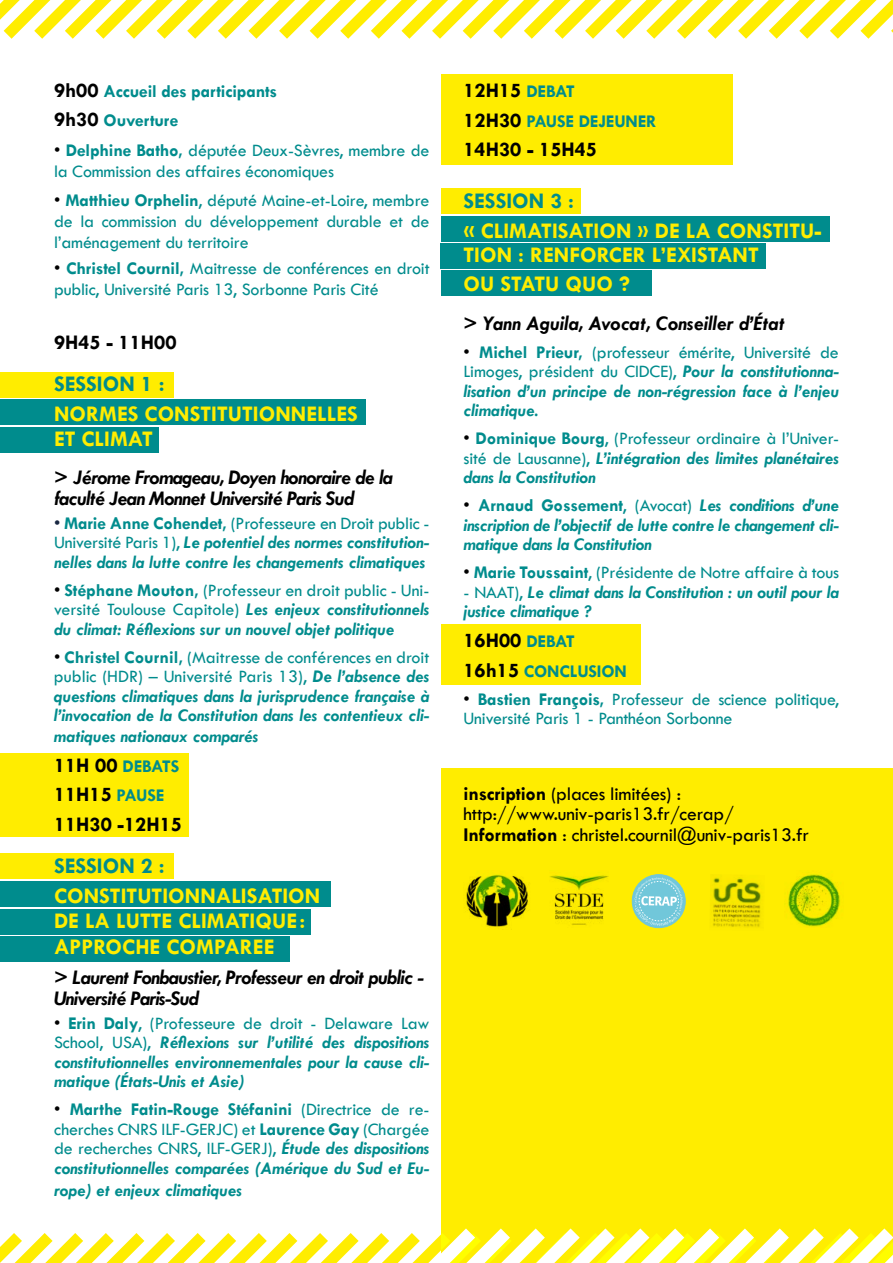
<style>
.page{position:relative;width:893px;height:1263px;background:#fff}
.page>*{position:absolute;margin:0;border:0;box-sizing:border-box;transform-origin:0 0}
.t1{font:700 22.5px/25.5px "Tw Cen";color:#ffed00}
.t2{font:700 22.5px "Tw Cen";color:#008c8d}
.t3{font:italic 700 21px/21px "Tw Cen";letter-spacing:-.03em;color:#000}
.t4{font:700 21px/29.5px "Tw Cen";color:#000}
.t5{font:italic 700 21px "Tw Cen";color:#000}
.t6{font:19.65px/20.4px "Tw Cen";letter-spacing:-.01em;color:#000}
.t7{font:italic 700 18px/19.5px "Tw Cen";color:#008c8d;text-align:justify}
.t8{font:18px/21px "Tw Cen";letter-spacing:-.01em;color:#008c8d}
.t9{font:700 18px/29.5px "Tw Cen";letter-spacing:-.01em;color:#008c8d}
.s1{font-size:21px;color:#000}
.s2{color:#000}
.s3{font-weight:700}
.s4{font-weight:400;font-style:normal;color:#182741}
.s5{font-style:normal}
.s6{font-weight:400;font-style:normal}
.s7{font-weight:400;font-style:normal;color:#000}
.s8{font-size:18px;color:#008c8d}
.s9{font-weight:700;font-style:italic}
</style>
<div class="page">
<div style="left:0;top:853px;width:174px;height:26px;background:#ffed00"></div>
<div style="left:0;top:754px;width:189px;height:83px;background:#ffed00"></div>
<div style="left:441px;top:624px;width:200px;height:60px;background:#ffed00"></div>
<div style="left:441px;top:74px;width:292px;height:91px;background:#ffed00"></div>
<div style="left:0;top:881px;width:330px;height:26px;background:#008c8d"></div>
<div style="left:0;top:909px;width:310px;height:26px;background:#008c8d"></div>
<div style="left:0;top:936px;width:289px;height:26px;background:#008c8d"></div>
<svg style="left:0;top:0;width:893px;height:39px"></svg>
<div style="left:0;top:372px;width:174px;height:26px;background:#ffed00"></div>
<div style="left:441px;top:188px;width:139px;height:26px;background:#ffed00"></div>
<div style="left:0;top:399px;width:366px;height:26px;background:#008c8d"></div>
<div style="left:441px;top:216px;width:388px;height:26px;background:#008c8d"></div>
<div style="left:441px;top:243px;width:325px;height:26px;background:#008c8d"></div>
<div style="left:441px;top:270px;width:210px;height:26px;background:#008c8d"></div>
<div style="left:0;top:427px;width:159px;height:25px;background:#008c8d"></div>
<div style="left:441px;top:768px;width:452px;height:495px;background:#ffed00"></div>
<svg style="left:0;top:1228px;width:893px;height:35px"></svg>
<img style="left:710px;top:877px;width:51px;height:50px">
<svg style="left:632px;top:874px;width:54px;height:54px"></svg>
<div style="left:639px;top:881px;width:40px;height:40px;border:1px dashed #fff;border-radius:50%"></div>
<img style="left:788px;top:874px;width:52px;height:53px">
<img style="left:549px;top:875px;width:59px;height:50px">
<img style="left:466px;top:874px;width:63px;height:53px">
<p class="t9" style="left:54px;top:76px;width:225px"><span class="s1">9h00</span> Accueil des participants<br><span class="s1">9h30</span> Ouverture</p>
<p class="t8" style="left:54px;top:139px;width:377px"><span class="s2">•</span> <span class="s3">Delphine Batho,</span> députée Deux-Sèvres, membre de la Commission des affaires économiques</p>
<p class="t8" style="left:54px;top:190px;width:377px;text-align:justify"><span class="s2">•</span> <span class="s3">Matthieu Orphelin</span>, député Maine-et-Loire, membre de la commission du développement durable et de l’aménagement du territoire</p>
<p class="t8" style="left:54px;top:257px;width:377px"><span class="s2">•</span> <span class="s3">Christel Cournil,</span> Maitresse de conférences en droit public, Université Paris 13, Sorbonne Paris Cité</p>
<p class="t4" style="left:54px;top:327px;width:124px">9H45 - 11H00</p>
<p class="t2" style="left:54px;top:371px;width:112px">SESSION 1 :</p>
<p class="t1" style="left:54px;top:400px;width:305px">NORMES CONSTITUTIONNELLES<br>ET CLIMAT</p>
<p class="t3" style="left:54px;top:466px;width:340px">&gt; Jérome Fromageau, Doyen honoraire de la faculté Jean Monnet Université Paris Sud</p>
<p class="t7" style="left:54px;top:513px;width:377px"><span class="s4">•</span> <span class="s5">Marie Anne Cohendet,</span> <span class="s6">(Professeure en Droit public - Université Paris 1),</span> Le potentiel des normes constitution&shy;nelles dans la lutte contre les changements climatiques</p>
<p class="t7" style="left:54px;top:580px;width:377px"><span class="s7">•</span> <span class="s5">Stéphane Mouton,</span> <span class="s6">(Professeur en droit public - Uni&shy;versité Toulouse Capitole)</span> Les enjeux constitutionnels du climat: Réflexions sur un nouvel objet politique</p>
<p class="t7" style="left:54px;top:647px;width:377px"><span class="s7">•</span> <span class="s5">Christel Cournil,</span> <span class="s6">(Maitresse de conférences en droit public (HDR) – Université Paris 13),</span> De l’absence des questions climatiques dans la jurisprudence française à l’invocation de la Constitution dans les contentieux cli&shy;matiques nationaux comparés</p>
<p class="t9" style="left:54px;top:751px;width:127px"><span class="s1">11H 00</span> DEBATS</p>
<p class="t4" style="left:54px;top:779px;width:130px">11H15 <span class="s8">PAUSE<br></span>11H30 -12H15</p>
<p class="t2" style="left:54px;top:853px;width:112px">SESSION 2 :</p>
<p class="t1" style="left:54px;top:882px;width:268px">CONSTITUTIONNALISATION<br>DE LA LUTTE CLIMATIQUE:<br>APPROCHE COMPAREE</p>
<p class="t3" style="left:54px;top:965px;width:371px;line-height:21.6px">&gt; Laurent Fonbaustier, Professeur en droit public -<br>Université Paris-Sud</p>
<p class="t7" style="left:54px;top:1013px;width:377px"><span class="s7">•</span> <span class="s5">Erin Daly</span><span class="s6">, (Professeure de droit - Delaware Law School, USA),</span> Réflexions sur l’utilité des dispositions constitutionnelles environnementales pour la cause cli&shy;matique (États-Unis et Asie)</p>
<p class="t8" style="left:54px;top:1100px;width:377px;line-height:19.5px;text-align:justify"><span class="s2">•</span> <span class="s3">Marthe Fatin-Rouge Stéfanini</span> (Directrice de re&shy;cherches CNRS ILF-GERJC) et <span class="s3">Laurence Gay</span> (Chargée de recherches CNRS, ILF-GERJ), <span class="s9">Étude des dispositions constitutionnelles comparées (Amérique du Sud et Eu-</span></p>
<p class="t7" style="left:54px;top:1179px;width:190px">rope) et enjeux climatiques</p>
<p class="t4" style="left:463px;top:75px;width:113px">12H15 <span class="s8">DEBAT</span></p>
<p class="t9" style="left:463px;top:106px;width:195px"><span class="s1">12H30</span> PAUSE DEJEUNER</p>
<p class="t4" style="left:463px;top:134px;width:135px">14H30 - 15H45</p>
<p class="t2" style="left:463px;top:187px;width:112px">SESSION 3 :</p>
<p class="t1" style="left:463px;top:218px;width:360px;line-height:24px">« CLIMATISATION » DE LA CONSTITU-<br>TION : RENFORCER L’EXISTANT</p>
<p class="t1" style="left:463px;top:271px;width:168px">OU STATU QUO ?</p>
<p class="t5" style="left:463px;top:310px;width:323px">&gt; Yann Aguila, Avocat, Conseiller d’État</p>
<p class="t7" style="left:463px;top:342px;width:377px"><span class="s7">•</span> <span class="s5">Michel Prieur,</span> <span class="s6">(professeur émérite, Université de Limoges, président du CIDCE),</span> Pour la constitutionna&shy;lisation d’un principe de non-régression face à l’enjeu climatique.</p>
<p class="t7" style="left:463px;top:428px;width:377px"><span class="s7">•</span> <span class="s5">Dominique Bourg</span><span class="s6">, (Professeur ordinaire à l’Univer&shy;sité de Lausanne),</span> L’intégration des limites planétaires dans la Constitution</p>
<p class="t7" style="left:463px;top:495px;width:377px"><span class="s7">•</span> <span class="s5">Arnaud Gossement</span><span class="s6">, (Avocat)</span> Les conditions d’une inscription de l’objectif de lutte contre le changement cli&shy;matique dans la Constitution</p>
<p class="t8" style="left:463px;top:562px;width:377px"><span class="s2">•</span> <span class="s3">Marie Toussaint</span>, (Présidente de Notre affaire à tous</p>
<p class="t7" style="left:463px;top:582px;width:377px"><span class="s6">- NAAT),</span> Le climat dans la Constitution : un outil pour la justice climatique ?</p>
<p class="t4" style="left:463px;top:625px;width:113px">16H00 <span class="s8">DEBAT</span></p>
<p class="t9" style="left:463px;top:656px;width:165px"><span class="s1">16h15</span> CONCLUSION</p>
<p class="t8" style="left:463px;top:689px;width:377px;line-height:19.5px"><span class="s2">•</span> <span class="s3">Bastien François,</span> Professeur de science politique,<br>Université Paris 1 - Panthéon Sorbonne</p>
<p class="t6" style="left:463px;top:783px;width:347px"><span class="s3">inscription</span> (places limitées) : http://www.univ-paris13.fr/cerap/<br><span class="s3">Information</span> : christel.cournil@univ-paris13.fr</p>
</div>
